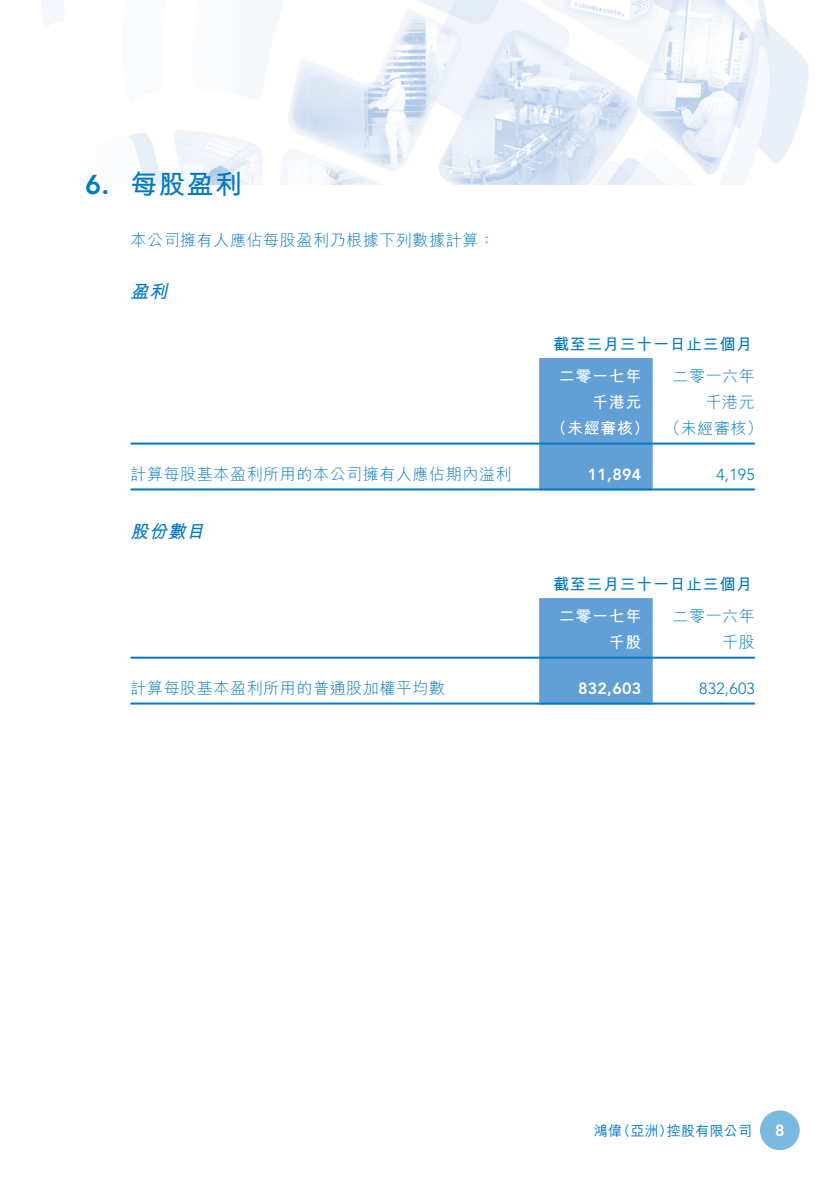
<style>
.page{position:relative;width:840px;height:1191px;background:#fff}
.page>*{position:absolute;margin:0;border:0;box-sizing:border-box;transform-origin:0 0}
._01_H1{font:700 27px "M Hei HK";color:#0079c2}
._01_H1-2{font:800 27px "Avenir LT Std";color:#0079c2}
._02_H2{font:italic 700 18px "M Hei HK";color:#0079c2}
._50_Table_txt{font:300 16px "M Hei HK";letter-spacing:.035em;color:#0079c2}
._50_Table_txt-2{font:700 16px "M Hei HK";letter-spacing:.04em;color:#0079c2}
._00_txt{font:300 16px "M Hei HK";letter-spacing:.035em;color:#0079c2}
._50_Table_txt-3{font:700 16px "M Hei HK";letter-spacing:.04em;color:#fff}
._50_Table_txt-4{font:800 16px "Avenir LT Std";letter-spacing:.02em;color:#fff}
._50_Table_txt-5{font:300 16px "Avenir LT Std";letter-spacing:.015em;color:#0079c2}
.t1{font:500 14px "M Hei HK";letter-spacing:.02em;color:#0079c2}
</style>
<div class="page">
<div style="left:759px;top:1110px;width:40px;height:40px;background:#7bb9df;border-radius:50%"></div>
<img style="left:42px;top:0;width:767px;height:184px">
<div style="left:539px;top:358px;width:113px;height:130px;background:#629fd5"></div>
<hr style="left:130px;top:442px;width:409px;height:2px;background:#0079c2">
<hr style="left:539px;top:442px;width:113px;height:2px;background:#0079c2">
<hr style="left:652px;top:442px;width:102px;height:2px;background:#0079c2">
<hr style="left:130px;top:488px;width:409px;height:2px;background:#0079c2">
<hr style="left:539px;top:488px;width:113px;height:2px;background:#0079c2">
<hr style="left:652px;top:488px;width:102px;height:2px;background:#0079c2">
<div style="left:539px;top:598px;width:113px;height:104px;background:#629fd5"></div>
<hr style="left:130px;top:656px;width:409px;height:2px;background:#0079c2">
<hr style="left:539px;top:656px;width:113px;height:2px;background:#0079c2">
<hr style="left:652px;top:656px;width:102px;height:2px;background:#0079c2">
<hr style="left:130px;top:702px;width:409px;height:2px;background:#0079c2">
<hr style="left:539px;top:702px;width:113px;height:2px;background:#0079c2">
<hr style="left:652px;top:702px;width:102px;height:2px;background:#0079c2">
<p class="_01_H1-2" style="left:85px;top:169px;width:26px">6.</p>
<p class="_01_H1" style="left:130px;top:165px;width:113px">每股盈利</p>
<p class="_00_txt" style="left:130px;top:232px;width:365px">本公司擁有人應佔每股盈利乃根據下列數據計算：</p>
<p class="_02_H2" style="left:130px;top:278px;width:43px">盈利</p>
<p class="_50_Table_txt" style="left:130px;top:466px;width:382px">計算每股基本盈利所用的本公司擁有人應佔期內溢利</p>
<p class="_02_H2" style="left:130px;top:519px;width:80px">股份數目</p>
<p class="_50_Table_txt" style="left:130px;top:680px;width:316px">計算每股基本盈利所用的普通股加權平均數</p>
<p class="_50_Table_txt-2" style="left:553px;top:333px;width:200px">截至三月三十一日止三個月</p>
<p class="_50_Table_txt" style="left:672px;top:368px;width:84px">二零一六年</p>
<p class="_50_Table_txt-3" style="left:558px;top:364px;width:84px">二零一七年</p>
<p class="_50_Table_txt-3" style="left:591px;top:390px;width:51px">千港元</p>
<p class="_50_Table_txt" style="left:705px;top:394px;width:51px">千港元</p>
<p class="_50_Table_txt-3" style="left:550px;top:416px;width:100px">（未經審核）</p>
<p class="_50_Table_txt" style="left:664px;top:420px;width:100px">（未經審核(</p>
<p class="_50_Table_txt-4" style="left:587px;top:465px;width:55px">11,894</p>
<p class="_50_Table_txt-5" style="left:716px;top:465px;width:40px">4,195</p>
<p class="_50_Table_txt-2" style="left:553px;top:573px;width:200px">截至三月三十一日止三個月</p>
<p class="_50_Table_txt" style="left:672px;top:608px;width:84px">二零一六年</p>
<p class="_50_Table_txt-3" style="left:558px;top:604px;width:84px">二零一七年</p>
<p class="_50_Table_txt-3" style="left:608px;top:630px;width:34px">千股</p>
<p class="_50_Table_txt-4" style="left:577px;top:679px;width:65px">832,603</p>
<p class="_50_Table_txt" style="left:721px;top:634px;width:34px">千股</p>
<p class="_50_Table_txt-5" style="left:698px;top:679px;width:57px">832,603</p>
<p class="t1" style="left:593px;top:1120px;width:30px">鴻偉</p>
<p class="t1" style="left:666px;top:1120px;width:87px">控股有限公司</p>
<p class="t1" style="left:616px;top:1120px;width:58px">（亞洲）</p>
<p class="_50_Table_txt-4" style="left:774px;top:1120px;width:11px">8</p>
</div>
